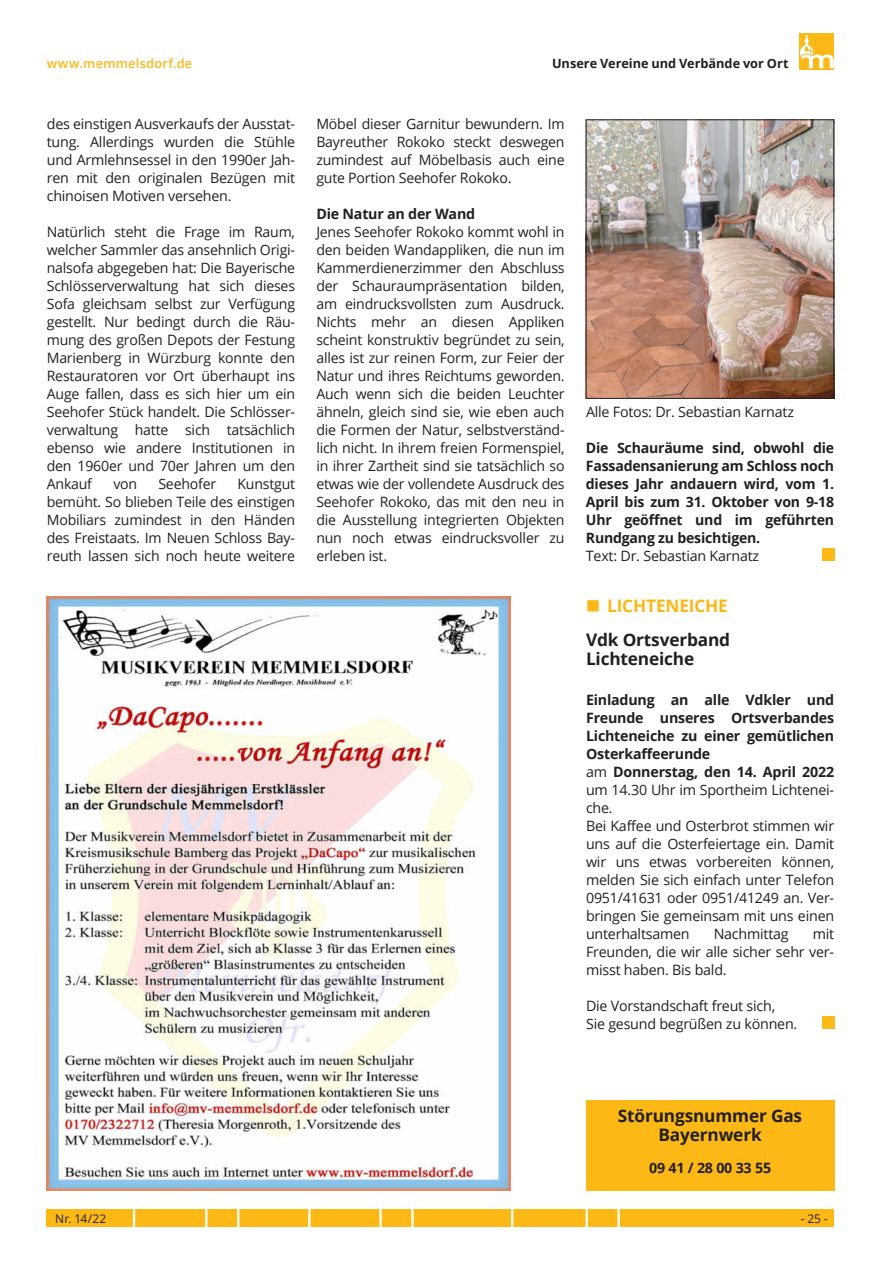
<style>
.page{position:relative;width:881px;height:1263px;background:#fff}
.page>*{position:absolute;margin:0;border:0;box-sizing:border-box;transform-origin:0 0}
.t1{font:700 17.25px/33.5px "Open Sans";letter-spacing:-.01em;color:#231f20}
.t2{font:14.25px/18px "Open Sans";letter-spacing:-.015em;color:#231f20;text-align:justify}
.t3{font:700 14.25px/18px "Open Sans";letter-spacing:-.015em;color:#231f20;text-align:justify}
.t4{font:700 12.75px "Open Sans";color:#231f20}
.t5{font:600 12.75px "Open Sans";letter-spacing:.02em;color:#fcb814}
.t6{font:12px "Open Sans";letter-spacing:.005em;color:#231f20}
.s1{color:#fcb814}
.s2{font-weight:700}
</style>
<div class="page">
<svg style="left:799px;top:34px;width:34px;height:36px"></svg>
<svg style="left:799px;top:35px;width:34px;height:33px"></svg>
<div style="left:47px;top:1210px;width:786px;height:17px;background:#fcb814"></div>
<svg style="left:133px;top:1210px;width:2px;height:17px"></svg>
<svg style="left:205px;top:1210px;width:2px;height:17px"></svg>
<svg style="left:237px;top:1210px;width:2px;height:17px"></svg>
<svg style="left:308px;top:1210px;width:2px;height:17px"></svg>
<svg style="left:379px;top:1210px;width:2px;height:17px"></svg>
<svg style="left:411px;top:1210px;width:2px;height:17px"></svg>
<svg style="left:511px;top:1210px;width:2px;height:17px"></svg>
<svg style="left:585px;top:1210px;width:2px;height:17px"></svg>
<svg style="left:617px;top:1210px;width:2px;height:17px"></svg>
<div style="left:821px;top:548px;width:12px;height:13px;background:#fcb814"></div>
<img style="left:587px;top:122px;width:244px;height:275px">
<div style="left:585px;top:120px;width:248px;height:279px;border:1px solid #231f20"></div>
<img style="left:47px;top:597px;width:463px;height:594px">
<div style="left:821px;top:1016px;width:12px;height:13px;background:#fcb814"></div>
<div style="left:585px;top:1101px;width:248px;height:90px;background:#fcb814"></div>
<p class="t5" style="left:47px;top:55px;width:147px">www.memmelsdorf.de</p>
<p class="t2" style="left:47px;top:114px;width:250px">des einstigen Ausverkaufs der Ausstat&shy;tung. Allerdings wurden die Stühle und Armlehnsessel in den 1990er Jah&shy;ren mit den originalen Bezügen mit chinoisen Motiven versehen.</p>
<p class="t2" style="left:47px;top:222px;width:250px">Natürlich steht die Frage im Raum, welcher Sammler das ansehnlich Origi&shy;nalsofa abgegeben hat: Die Bayerische Schlösserverwaltung hat sich dieses Sofa gleichsam selbst zur Verfügung gestellt. Nur bedingt durch die Räu&shy;mung des großen Depots der Festung Marienberg in Würzburg konnte den Restauratoren vor Ort überhaupt ins Auge fallen, dass es sich hier um ein Seehofer Stück handelt. Die Schlösser&shy;verwaltung hatte sich tatsächlich ebenso wie andere Institutionen in den 1960er und 70er Jahren um den Ankauf</p>
<p class="t2" style="left:113px;top:474px;width:25px">von</p>
<p class="t2" style="left:158px;top:474px;width:59px">Seehofer</p>
<p class="t2" style="left:47px;top:474px;width:250px;text-indent:190px">Kunstgut bemüht. So blieben Teile des einstigen Mobiliars zumindest in den Händen des Freistaats. Im Neuen Schloss Bay&shy;reuth lassen sich noch heute weitere</p>
<p class="t4" style="left:552px;top:54px;width:238px">Unsere Vereine und Verbände vor Ort</p>
<p class="t2" style="left:316px;top:114px;width:250px">Möbel dieser Garnitur bewundern. Im Bayreuther Rokoko steckt deswegen zumindest auf Möbelbasis auch eine gute Portion Seehofer Rokoko.</p>
<p class="t3" style="left:316px;top:204px;width:160px">Die Natur an der Wand</p>
<p class="t2" style="left:316px;top:222px;width:250px">Jenes Seehofer Rokoko kommt wohl in den beiden Wandappliken, die nun im Kammerdienerzimmer den Abschluss der Schauraumpräsentation bilden, am eindrucksvollsten zum Ausdruck.<br>Nichts mehr an diesen Appliken scheint konstruktiv begründet zu sein, alles ist zur reinen Form, zur Feier der Natur und ihres Reichtums geworden.<br>Auch wenn sich die beiden Leuchter ähneln, gleich sind sie, wie eben auch die Formen der Natur, selbstverständ&shy;lich nicht. In ihrem freien Formenspiel, in ihrer Zartheit sind sie tatsächlich so etwas wie der vollendete Ausdruck des Seehofer Rokoko, das mit den neu in die Ausstellung integrierten Objekten nun noch etwas eindrucksvoller zu erleben ist.</p>
<p class="t2" style="left:585px;top:402px;width:209px">Alle Fotos: Dr. Sebastian Karnatz</p>
<p class="t3" style="left:585px;top:438px;width:250px">Die Schauräume sind, obwohl die Fassadensanierung am Schloss noch dieses Jahr andauern wird, vom 1.<br>April bis zum 31. Oktober von 9-18<br>Uhr geöffnet und im geführten Rundgang zu besichtigen.</p>
<p class="t2" style="left:585px;top:546px;width:175px">Text: Dr. Sebastian Karnatz</p>
<p class="t1" style="left:585px;top:589px;width:146px"><span class="s1">■ LICHTENEICHE<br></span>Vdk Ortsverband</p>
<p class="t1" style="left:586px;top:641px;width:110px">Lichteneiche</p>
<p class="t2" style="left:585px;top:690px;width:249px;text-align:left"><span class="s2">Einladung an alle Vdkler und<br>Freunde unseres Ortsverbandes<br>Lichteneiche zu einer gemütlichen<br>Osterkaffeerunde<br></span>am <span class="s2">Donnerstag, den 14. April 2022 </span>um 14.30 Uhr im Sportheim Lichtenei&shy;che.<br>Bei Kaffee und Osterbrot stimmen wir uns auf die Osterfeiertage ein. Damit wir uns etwas vorbereiten können, melden Sie sich einfach unter Telefon<br>0951/41631 oder 0951/41249 an. Ver&shy;bringen Sie gemeinsam mit uns einen unterhaltsamen</p>
<p class="t2" style="left:713px;top:924px;width:76px">Nachmittag</p>
<p class="t2" style="left:585px;top:924px;width:249px;text-indent:226px">mit Freunden, die wir alle sicher sehr ver&shy;misst haben. Bis bald.</p>
<p class="t2" style="left:585px;top:996px;width:213px">Die Vorstandschaft freut sich,<br>Sie gesund begrüßen zu können.</p>
<p class="t1" style="left:617px;top:1106px;width:186px;line-height:19px;text-align:center">Störungsnummer Gas<br>Bayernwerk</p>
<p class="t3" style="left:649px;top:1158px;width:123px">09 41 / 28 00 33 55</p>
<p class="t6" style="left:55px;top:1211px;width:52px">Nr. 14/22</p>
<p class="t6" style="left:800px;top:1211px;width:29px">- 25 -</p>
</div>
